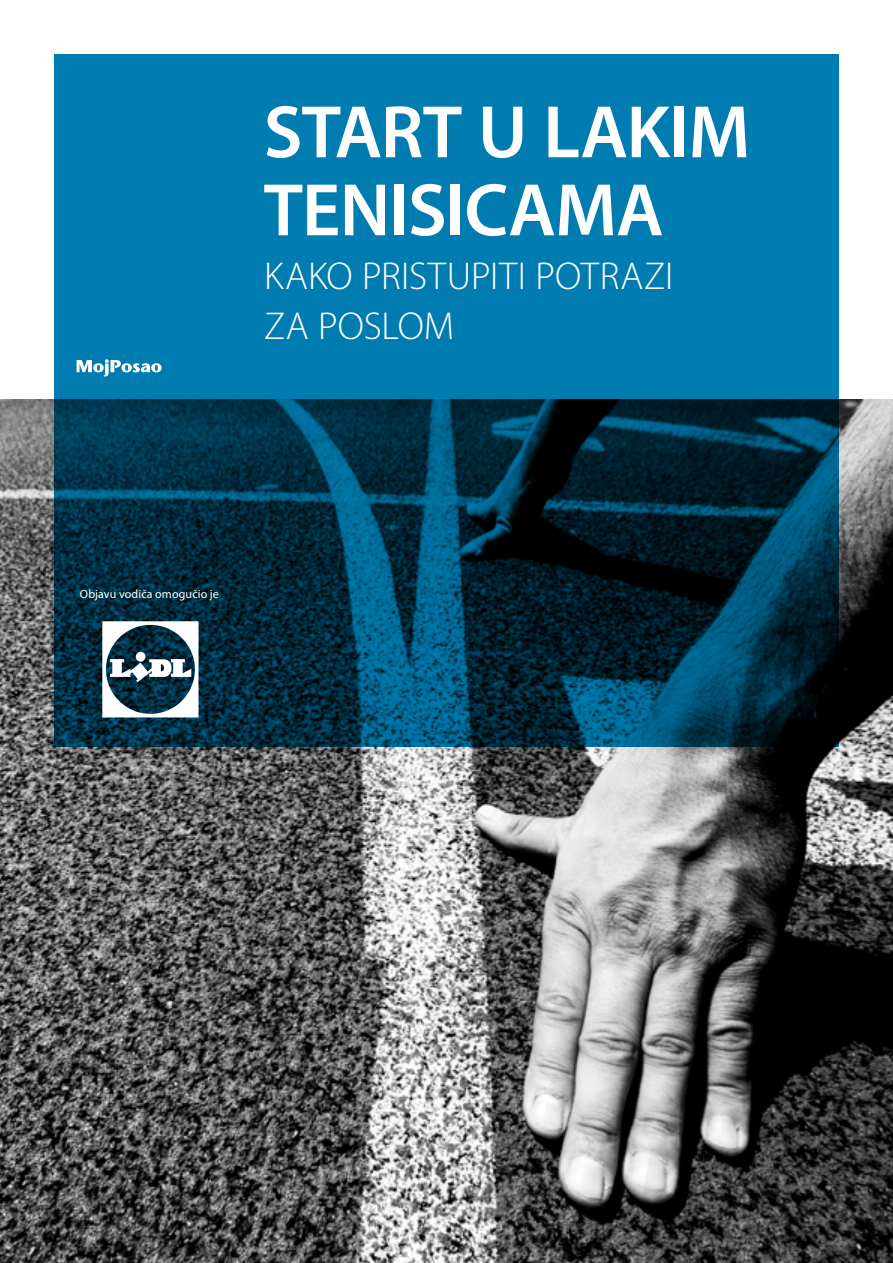
<style>
.page{position:relative;width:893px;height:1263px;background:#fff}
.page>*{position:absolute;margin:0;border:0;box-sizing:border-box;transform-origin:0 0}
.t1{font:600 75px/78px "Myriad Pro";letter-spacing:-.015em;color:#fff}
.t2{font:300 39px/49.5px "Myriad Pro";letter-spacing:.005em;color:#fff}
.t3{font:12px "Myriad Pro";letter-spacing:.01em;color:#fff}
</style>
<div class="page">
<img style="left:0;top:400px;width:893px;height:863px">
<svg style="left:54px;top:54px;width:785px;height:692px;background:#00577b"></svg>
<svg style="left:77px;top:359px;width:85px;height:17px"></svg>
<svg style="left:102px;top:621px;width:97px;height:96px"></svg>
<h1 class="t1" style="left:264px;top:91px;width:488px">START U LAKIM<br>TENISICAMA</h1>
<p class="t2" style="left:264px;top:252px;width:411px">KAKO PRISTUPITI POTRAZI<br>ZA POSLOM</p>
<p class="t3" style="left:80px;top:586px;width:140px">Objavu vodiča omogučio je</p>
</div>
